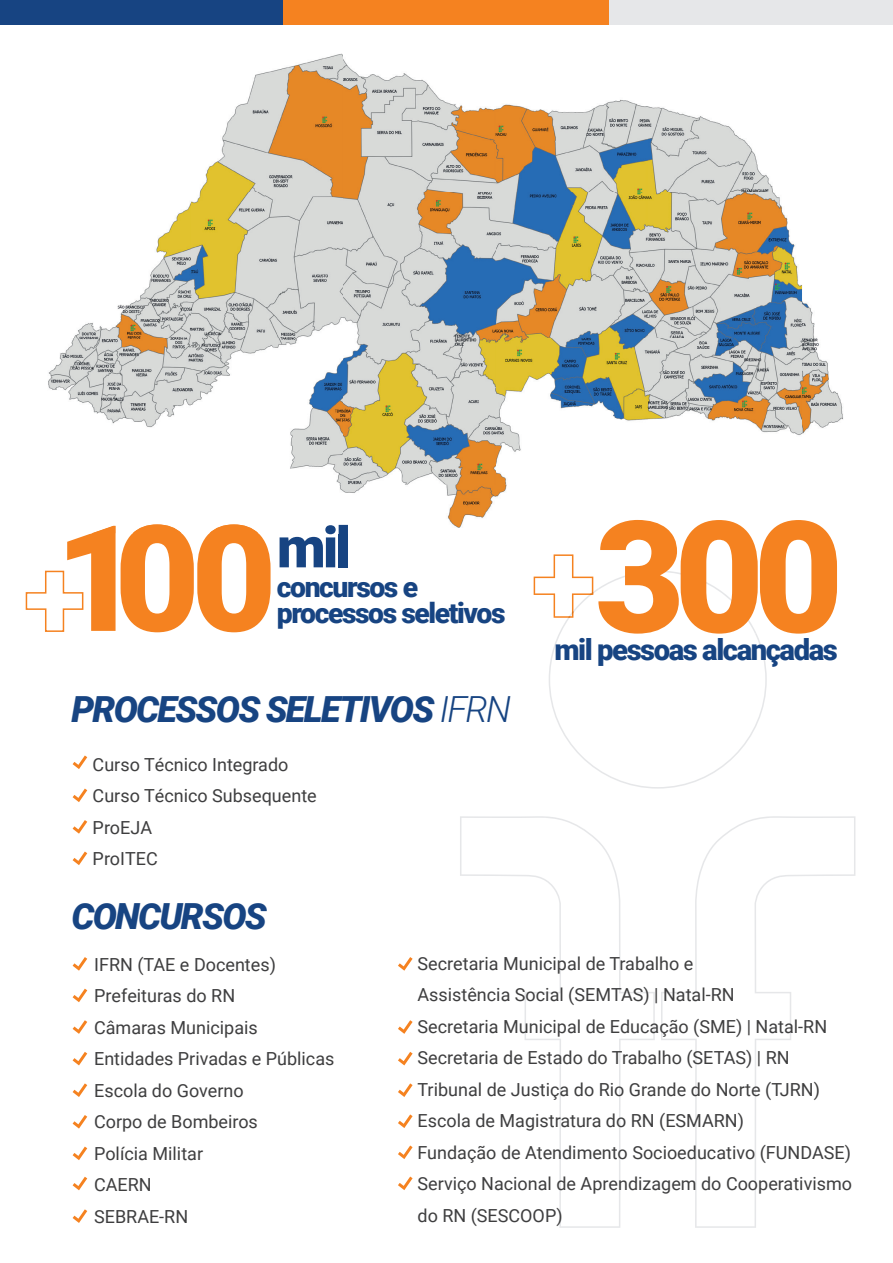
<style>
.page{position:relative;width:893px;height:1263px;background:#fff}
.page>*{position:absolute;margin:0;border:0;box-sizing:border-box;transform-origin:0 0}
.t1{font:900 155.55px "Roboto";color:#f58220}
.t2{font:900 56.55px "Roboto";color:#174482}
.t3{font:italic 900 36px "Roboto";letter-spacing:-.05em;color:#174482}
.t4{font:900 29.25px "Roboto";letter-spacing:-.05em;color:#174482}
.t5{font:900 28.35px/26.4px "Roboto";letter-spacing:-.05em;color:#174482}
.t6{font:18px/31.5px "Roboto";color:#3e3e3f}
.s1{font-weight:300}
</style>
<div class="page">
<svg style="left:25px;top:533px;width:246px;height:100px"></svg>
<svg style="left:534px;top:554px;width:233px;height:235px"></svg>
<svg style="left:460px;top:816px;width:195px;height:412px"></svg>
<svg style="left:661px;top:816px;width:194px;height:412px"></svg>
<img style="left:48px;top:53px;width:795px;height:475px">
<img style="left:91px;top:526px;width:25px;height:7px">
<img style="left:132px;top:524px;width:50px;height:9px">
<img style="left:209px;top:524px;width:50px;height:9px">
<img style="left:280px;top:525px;width:68px;height:8px">
<img style="left:598px;top:520px;width:239px;height:13px">
<svg style="left:73px;top:755px;width:14px;height:14px"></svg>
<svg style="left:73px;top:788px;width:14px;height:14px"></svg>
<svg style="left:73px;top:820px;width:14px;height:14px"></svg>
<svg style="left:73px;top:851px;width:14px;height:14px"></svg>
<svg style="left:73px;top:957px;width:14px;height:14px"></svg>
<svg style="left:398px;top:957px;width:15px;height:14px"></svg>
<svg style="left:398px;top:1020px;width:15px;height:14px"></svg>
<svg style="left:398px;top:1052px;width:15px;height:13px"></svg>
<svg style="left:398px;top:1083px;width:15px;height:14px"></svg>
<svg style="left:398px;top:1114px;width:15px;height:14px"></svg>
<svg style="left:398px;top:1145px;width:15px;height:14px"></svg>
<svg style="left:398px;top:1176px;width:15px;height:14px"></svg>
<svg style="left:73px;top:989px;width:14px;height:13px"></svg>
<svg style="left:73px;top:1020px;width:14px;height:14px"></svg>
<svg style="left:73px;top:1052px;width:14px;height:13px"></svg>
<svg style="left:73px;top:1083px;width:14px;height:14px"></svg>
<svg style="left:73px;top:1115px;width:14px;height:13px"></svg>
<svg style="left:73px;top:1146px;width:14px;height:14px"></svg>
<svg style="left:73px;top:1177px;width:14px;height:13px"></svg>
<svg style="left:73px;top:1209px;width:14px;height:14px"></svg>
<div style="left:0;top:0;width:283px;height:25px;background:#174482"></div>
<div style="left:283px;top:0;width:326px;height:25px;background:#f58220"></div>
<div style="left:609px;top:0;width:284px;height:25px;background:#e6e7e9"></div>
<h2 class="t2" style="left:277px;top:508px;width:76px">mil</h2>
<h3 class="t5" style="left:277px;top:573px;width:230px">concursos e processos seletivos</h3>
<h3 class="t3" style="left:71px;top:684px;width:441px">PROCESSOS SELETIVOS <span class="s1">IFRN</span></h3>
<p class="t6" style="left:93px;top:748px;width:226px">Curso Técnico Integrado<br>Curso Técnico Subsequente<br>ProEJA<br>ProITEC</p>
<h3 class="t3" style="left:71px;top:891px;width:197px">CONCURSOS</h3>
<h1 class="t1" style="left:595px;top:468px;width:250px">300</h1>
<h3 class="t4" style="left:554px;top:629px;width:285px">mil pessoas alcançadas</h3>
<p class="t6" style="left:94px;top:948px;width:242px">IFRN (TAE e Docentes)<br>Prefeituras do RN<br>Câmaras Municipais<br>Entidades Privadas e Públicas<br>Escola do Governo<br>Corpo de Bombeiros<br>Polícia Militar<br>CAERN<br>SEBRAE-RN</p>
<p class="t6" style="left:418px;top:947px;width:436px">Secretaria Municipal de Trabalho e<br>Assistência Social (SEMTAS) | Natal-RN<br>Secretaria Municipal de Educação (SME) | Natal-RN Secretaria de Estado do Trabalho (SETAS) | RN Tribunal de Justiça do Rio Grande do Norte (TJRN)<br>Escola de Magistratura do RN (ESMARN)<br>Fundação de Atendimento Socioeducativo (FUNDASE)<br>Serviço Nacional de Aprendizagem do Cooperativismo do RN (SESCOOP)</p>
</div>
